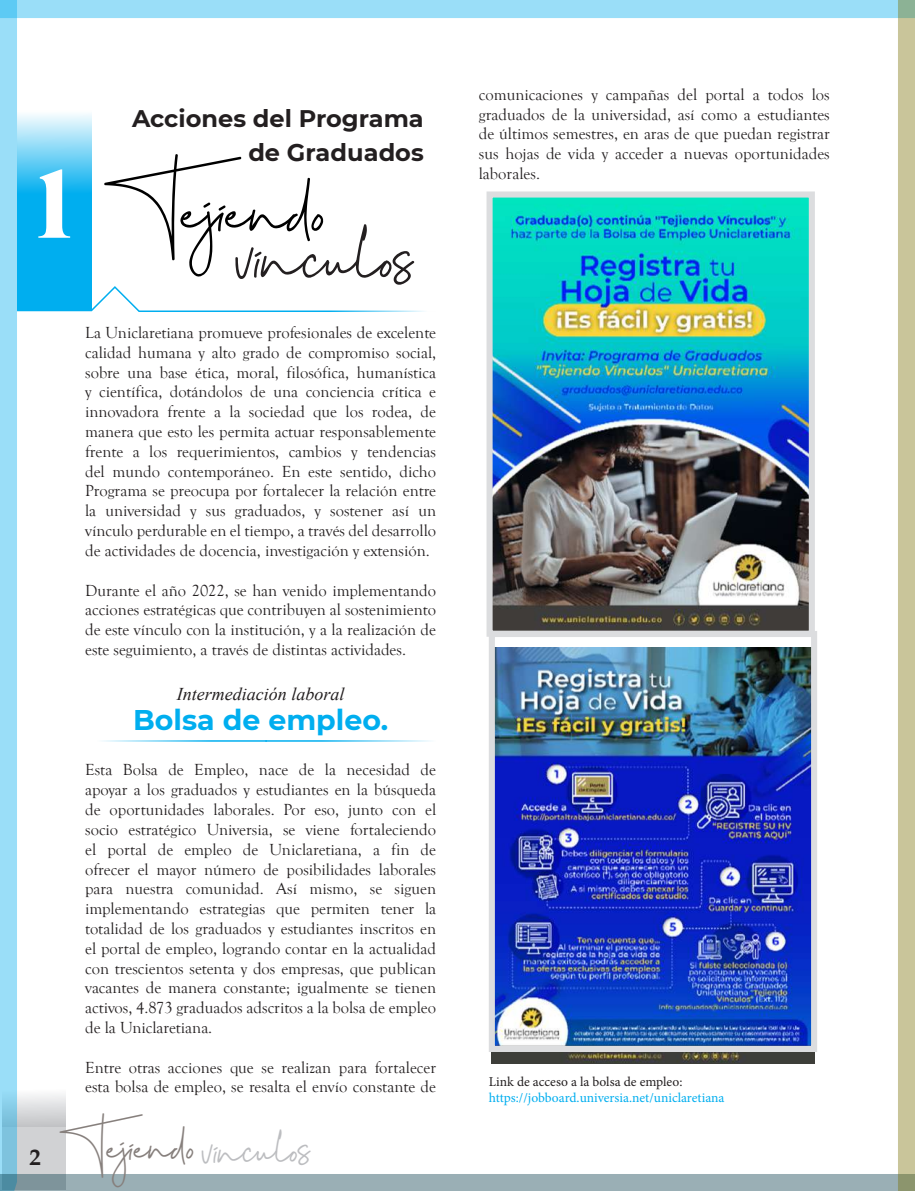
<style>
.page{position:relative;width:915px;height:1191px;background:#fff}
.page>*{position:absolute;margin:0;border:0;box-sizing:border-box;transform-origin:0 0}
.t1{font:88.2px "AL Nevrada Personal Use Only";color:#fff}
.t2{font:61.8px "Cervanttis";color:#000}
.t3{font:61.8px "Cervanttis";color:#231f20}
.t4{font:37.65px "Cervanttis";color:#867f7c}
.t5{font:700 28.5px "Montserrat";color:#00aeef}
.t6{font:700 24px/34px "Montserrat";color:#231f20;text-align:right}
.t7{font:700 22.5px "Book Antiqua";color:#231f20}
.t8{font:italic 18px "Times New Roman";color:#231f20}
.t9{font:16.5px/19.8px "Goudy Old Style T";color:#231f20;text-align:justify}
.t10{font:13.5px "Minion Pro";color:#00aeef}
.t11{font:13.5px "Minion Pro";color:#231f20}
.s1{color:#bcbdc0}
</style>
<div class="page">
<img style="left:0;top:0;width:914px;height:1191px">
<svg style="left:17px;top:111px;width:74px;height:199px;background:#34bef2"></svg>
<h1 class="t1" style="left:36px;top:156px;width:38px">1</h1>
<h3 class="t6" style="left:132px;top:100px;width:293px">Acciones del Programa de Graduados</h3>
<h2 class="t2" style="left:111px;top:174px;width:217px">Tejiendo</h2>
<h2 class="t3" style="left:235px;top:220px;width:178px">vinculos</h2>
<p class="t9" style="left:85px;top:323px;width:352px">La Uniclaretiana promueve profesionales de excelente calidad humana y alto grado de compromiso social, sobre una base ética, moral, filosófica, humanística y científica, dotándolos de una conciencia crítica e innovadora frente a la sociedad que los rodea, de manera que esto les permita actuar responsablemente frente a los requerimientos, cambios y tendencias del mundo contemporáneo. En este sentido, dicho Programa se preocupa por fortalecer la relación entre la universidad y sus graduados, y sostener así un vínculo perdurable en el tiempo, a través del desarrollo de actividades de docencia, investigación y extensión.</p>
<p class="t9" style="left:85px;top:580px;width:352px">Durante el año 2022, se han venido implementando acciones estratégicas que contribuyen al sostenimiento de este vínculo con la institución, y a la realización de este seguimiento, a través de distintas actividades.</p>
<p class="t8" style="left:177px;top:682px;width:169px">Intermediación laboral</p>
<h3 class="t5" style="left:133px;top:699px;width:257px">Bolsa de empleo.</h3>
<p class="t9" style="left:85px;top:760px;width:352px">Esta Bolsa de Empleo, nace de la necesidad de apoyar a los graduados y estudiantes en la búsqueda de oportunidades laborales. Por eso, junto con el socio estratégico Universia, se viene fortaleciendo el portal de empleo de Uniclaretiana, a fin de ofrecer el mayor número de posibilidades laborales para nuestra comunidad. Así mismo, se siguen implementando estrategias que permiten tener la totalidad de los graduados y estudiantes inscritos en el portal de empleo, logrando contar en la actualidad con trescientos setenta y dos empresas, que publican vacantes de manera constante; igualmente se tienen activos, 4.873 graduados adscritos a la bolsa de empleo de la Uniclaretiana.</p>
<p class="t9" style="left:85px;top:1057px;width:352px">Entre otras acciones que se realizan para fortalecer esta bolsa de empleo, se resalta el envío constante de</p>
<h3 class="t7" style="left:30px;top:1141px;width:13px">2</h3>
<h3 class="t4" style="left:64px;top:1125px;width:246px;rotate:-1deg">Tejiendo <span class="s1">vinculos</span></h3>
<p class="t9" style="left:478px;top:85px;width:352px">comunicaciones y campañas del portal a todos los graduados de la universidad, así como a estudiantes de últimos semestres, en aras de que puedan registrar sus hojas de vida y acceder a nuevas oportunidades laborales.</p>
<p class="t11" style="left:488px;top:1072px;width:195px">Link de acceso a la bolsa de empleo:</p>
<p class="t10" style="left:488px;top:1088px;width:237px">https://jobboard.universia.net/uniclaretiana</p>
</div>
